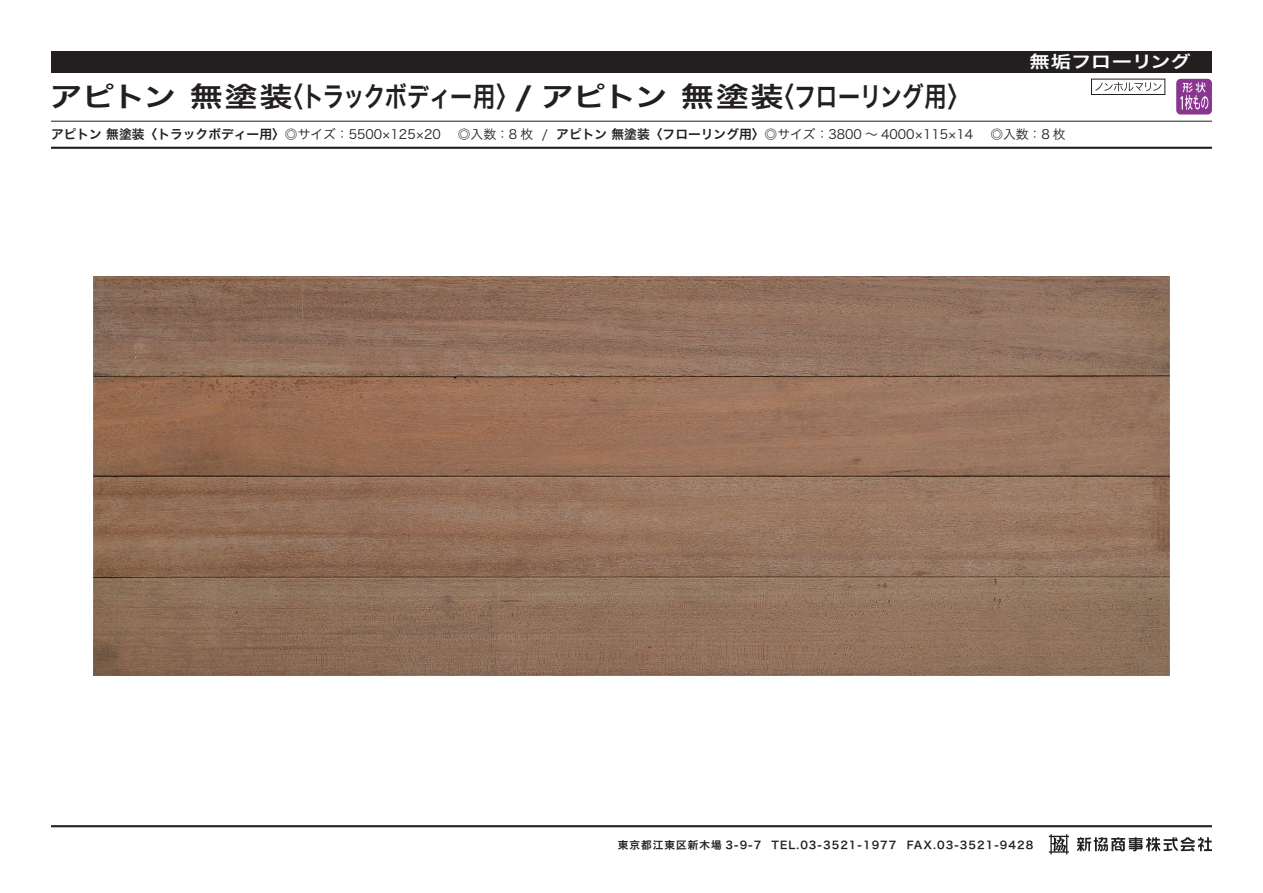
<style>
.page{position:relative;width:1263px;height:893px;background:#fff}
.page>*{position:absolute;margin:0;border:0;box-sizing:border-box;transform-origin:0 0}
.t1{font:27.6px "Hira Kaku Pro N W6";letter-spacing:-.03em;color:#231f20;scale:.8 1}
.t2{font:27.6px "Hira Kaku Pro N W6";letter-spacing:-.03em;color:#231f20;scale:1.2 1}
.t3{font:16.95px "Hira Kaku Pro N W6";letter-spacing:-.02em;color:#fff;scale:1.2 1}
.t4{font:12.75px "Hira Kaku Pro N W3";color:#231f20}
.t5{font:10.65px "Hira Kaku Pro N W6";letter-spacing:.1em;color:#231f20}
.s1{font-family:"Hira Kaku Pro N W6"}
</style>
<div class="page">
<hr style="left:51px;top:825px;width:1161px;height:2px;background:#231f20">
<hr style="left:51px;top:147px;width:1161px;height:2px;background:#231f20">
<hr style="left:51px;top:121px;width:1161px;height:1px;background:#231f20">
<div style="left:51px;top:51px;width:1161px;height:21px;background:#231f20"></div>
<svg style="left:1077px;top:837px;width:135px;height:14px"></svg>
<svg style="left:1049px;top:834px;width:20px;height:20px"></svg>
<img style="left:94px;top:276px;width:1075px;height:399px">
<div style="left:1176px;top:79px;width:36px;height:36px;background:#8a358f;border-radius:4px"></div>
<svg style="left:1180px;top:82px;width:28px;height:28px"></svg>
<svg style="left:1095px;top:82px;width:66px;height:9px"></svg>
<div style="left:1091px;top:79px;width:74px;height:16px;border:1px solid #231f20"></div>
<p class="t2" style="left:50px;top:72px;width:107px">アピトン</p>
<p class="t1" style="left:281px;top:72px;width:485px">〈トラックボディー用〉/ アピトン</p>
<p class="t2" style="left:190px;top:72px;width:87px">無塗装</p>
<p class="t2" style="left:681px;top:72px;width:87px">無塗装</p>
<p class="t1" style="left:772px;top:72px;width:248px">〈フローリング用〈</p>
<h2 class="t3" style="left:1029px;top:46px;width:136px">無垢フローリング</h2>
<p class="t4" style="left:51px;top:123px;width:484px"><span class="s1">アピトン無塗装〈トラックボディー用〉</span>◎サイズ：5500×125×20 　◎入数：8 枚</p>
<p class="t4" style="left:542px;top:123px;width:8px">/</p>
<p class="t4" style="left:556px;top:123px;width:511px"><span class="s1">アピトン無塗装〈フローリング用〉</span>◎サイズ：3800 〜 4000×115×14 　◎入数：8 枚</p>
<p class="t5" style="left:618px;top:835px;width:145px">東京都江東区新木場 3-9-7</p>
<p class="t5" style="left:771px;top:835px;width:126px">TEL.03-3521-1977</p>
<p class="t5" style="left:907px;top:835px;width:128px">FAX.03-3521-9428</p>
</div>
